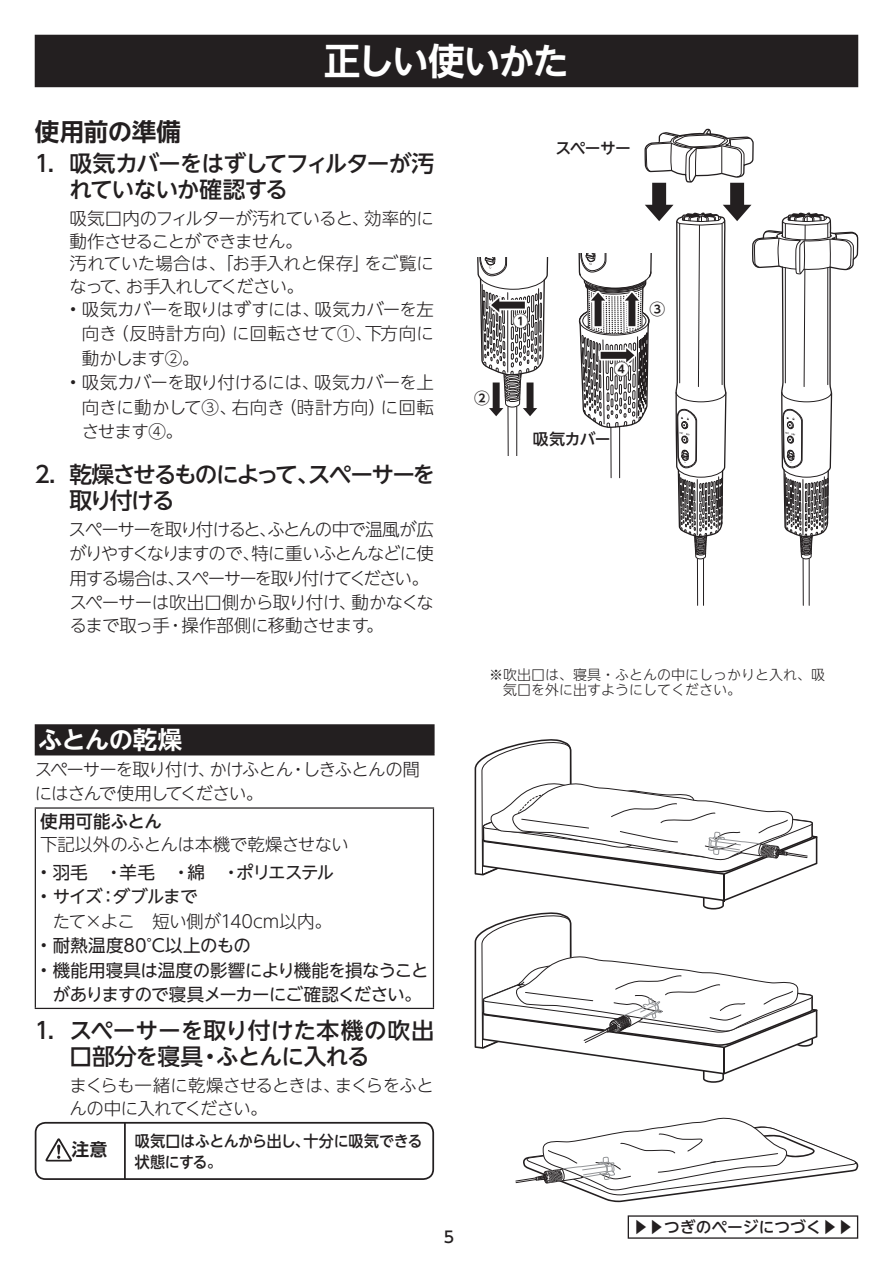
<style>
.page{position:relative;width:893px;height:1265px;background:#fff}
.page>*{position:absolute;margin:0;border:0;box-sizing:border-box;transform-origin:0 0}
.t1{font:36.75px "UD Shin Go NT Pro De Bold 90 msp RKSJ H";letter-spacing:-.055em;color:#fff}
.t2{font:24.5px "UD Shin Go NT Pro De Bold 90 msp RKSJ H";letter-spacing:-.01em;color:#231f20}
.t3{font:24.5px "UD Shin Go NT Pro De Bold 90 msp RKSJ H";letter-spacing:-.02em;color:#fff}
.t4{font:22.75px/26.2px "UD Shin Go NT Pro Medium 90 msp RKSJ H";letter-spacing:-.01em;color:#231f20}
.t5{font:22.75px/26.2px "UD Shin Go NT Pro Medium 90 msp RKSJ H";letter-spacing:-.05em;color:#231f20}
.t6{font:22.75px/26.2px "UD Shin Go NT Pro Medium 90 msp RKSJ H";letter-spacing:-.09em;color:#231f20}
.t7{font:17.5px/24.5px "UD Shin Go NT Pro Light 90 msp RKSJ H";letter-spacing:-.045em;color:#231f20}
.t8{font:17.5px/24.5px "UD Shin Go NT Pro Light 90 msp RKSJ H";letter-spacing:-.065em;color:#231f20}
.t9{font:17.5px/24.5px "UD Shin Go NT Pro Regular 90 msp RKSJ H";letter-spacing:-.03em;color:#231f20;text-align:center}
.t10{font:17.5px "UD Shin Go NT Pro Light 90 msp RKSJ H";letter-spacing:-.025em;color:#231f20}
.t11{font:17.5px "UD Shin Go NT Pro Regular 90 msp RKSJ H";letter-spacing:-.055em;color:#231f20}
.t12{font:17.5px "UD Shin Go NT Pro Light 90 msp RKSJ H";letter-spacing:-.015em;color:#231f20}
.t13{font:17.5px "UD Shin Go NT Pro Regular 90 msp RKSJ H";letter-spacing:.005em;color:#231f20}
.t14{font:17.5px "UD Shin Go NT Pro Regular 90 msp RKSJ H";letter-spacing:-.065em;color:#231f20}
.t15{font:17.5px "UD Shin Go NT Pro Medium 90 msp RKSJ H";letter-spacing:-.005em;color:#231f20}
.t16{font:17.5px "UD Shin Go NT Pro De Bold 90 msp RKSJ H";color:#231f20}
.t17{font:15.75px/21px "UD Shin Go NT Pro Medium 90 msp RKSJ H";letter-spacing:-.01em;color:#231f20;scale:.95 1}
.t18{font:15.75px "UD Shin Go NT Pro Medium 90 msp RKSJ H";letter-spacing:-.01em;color:#231f20}
.t19{font:15.75px "UD Shin Go NT Pro De Bold 90 msp RKSJ H";color:#231f20}
.t20{font:14px/15.8px "UD Shin Go NT Pro Light 90 msp RKSJ H";color:#231f20}
.s1{font-family:"UD Shin Go NT Pro Light 90 msp RKSJ H"}
</style>
<div class="page">
<svg style="left:477px;top:257px;width:72px;height:199px"></svg>
<svg style="left:578px;top:128px;width:281px;height:478px"></svg>
<svg style="left:515px;top:1117px;width:343px;height:85px"></svg>
<svg style="left:475px;top:739px;width:342px;height:344px"></svg>
<div style="left:35px;top:35px;width:823px;height:52px;background:#231f20"></div>
<div style="left:513px;top:313px;width:15px;height:15px;background:#fff;border-radius:50%"></div>
<div style="left:614px;top:362px;width:15px;height:14px;background:#fff;border-radius:50%"></div>
<div style="left:474px;top:390px;width:15px;height:15px;background:#fff;border-radius:50%"></div>
<div style="left:650px;top:301px;width:14px;height:15px;background:#fff;border-radius:50%"></div>
<div style="left:36px;top:725px;width:398px;height:30px;background:#231f20"></div>
<hr style="left:35px;top:724px;width:400px;height:2px;background:#231f20">
<svg style="left:35px;top:726px;width:1px;height:28px"></svg>
<hr style="left:433px;top:726px;width:2px;height:28px;background:#231f20">
<hr style="left:35px;top:754px;width:400px;height:1px;background:#231f20">
<hr style="left:35px;top:807px;width:399px;height:2px;background:#231f20">
<hr style="left:35px;top:809px;width:1px;height:199px;background:#231f20">
<hr style="left:433px;top:809px;width:1px;height:199px;background:#231f20">
<hr style="left:35px;top:1008px;width:399px;height:1px;background:#231f20">
<hr style="left:124px;top:1123px;width:2px;height:56px;background:#231f20">
<svg style="left:45px;top:1138px;width:27px;height:23px"></svg>
<div style="left:35px;top:1122px;width:399px;height:58px;border:2px solid #231f20;border-radius:10px"></div>
<h1 class="t1" style="left:324px;top:47px;width:247px">正しい使いかた</h1>
<h2 class="t2" style="left:35px;top:122px;width:148px">使用前の準備</h2>
<h3 class="t5" style="left:69px;top:153px;width:366px;text-indent:-35px">1. 吸気カバーをはずしてフィルターが汚れていないか確認する</h3>
<p class="t7" style="left:69px;top:209px;width:366px;line-height:22.8px">吸気口内のフィルターが汚れていると、効率的に動作させることができません。<br>汚れていた場合は、「お手入れと保存」をご覧になって、お手入れしてください。</p>
<p class="t7" style="left:82px;top:299px;width:354px;text-align:justify;text-indent:-12px">• 吸気カバーを取りはずすには、吸気カバーを左向き（反時計方向）に回転させて①、下方向に動かします②。</p>
<p class="t7" style="left:82px;top:373px;width:354px;text-align:justify;text-indent:-12px">• 吸気カバーを取り付けるには、吸気カバーを上向きに動かして③、右向き（時計方向）に回転させます④。</p>
<h3 class="t6" style="left:69px;top:464px;width:367px;text-indent:-35px">2. 乾燥させるものによって、スペーサーを取り付ける</h3>
<p class="t8" style="left:69px;top:519px;width:367px">スペーサーを取り付けると、ふとんの中で温風が広がりやすくなりますので、特に重いふとんなどに使用する場合は、スペーサーを取り付けてください。スペーサーは吹出口側から取り付け、動かなくな</p>
<p class="t7" style="left:69px;top:616px;width:316px">るまで取っ手・操作部側に移動させます。</p>
<p class="t18" style="left:556px;top:142px;width:77px">スペーサー</p>
<p class="t19" style="left:474px;top:392px;width:17px">②</p>
<p class="t19" style="left:513px;top:315px;width:17px">①</p>
<p class="t19" style="left:614px;top:364px;width:17px">④</p>
<p class="t18" style="left:533px;top:433px;width:79px">吸気カバー</p>
<p class="t19" style="left:650px;top:303px;width:17px">③</p>
<h2 class="t3" style="left:38px;top:731px;width:146px">ふとんの乾燥</h2>
<p class="t7" style="left:35px;top:759px;width:387px">スペーサーを取り付け、かけふとん・しきふとんの間にはさんで使用してください。</p>
<p class="t15" style="left:40px;top:815px;width:123px">使用可能ふとん</p>
<p class="t10" style="left:40px;top:838px;width:310px">下記以外のふとんは本機で乾燥させない</p>
<p class="t11" style="left:40px;top:866px;width:295px"><span class="s1">•</span> 羽毛　・羊毛　・綿　・ポリエステル</p>
<p class="t14" style="left:40px;top:890px;width:159px"><span class="s1">•</span> サイズ：ダブルまで</p>
<p class="t12" style="left:53px;top:915px;width:281px">たて×よこ　短い側が140cm以内。</p>
<p class="t13" style="left:40px;top:939px;width:212px"><span class="s1">•</span> 耐熱温度80°C以上のもの</p>
<p class="t9" style="left:40px;top:960px;width:390px"><span class="s1">•</span> 機能用寝具は温度の影響により機能を損なうことがありますので寝具メーカーにご確認ください。</p>
<h3 class="t4" style="left:69px;top:1020px;width:366px;text-indent:-35px">1. スペーサーを取り付けた本機の吹出口部分を寝具・ふとんに入れる</h3>
<p class="t7" style="left:69px;top:1076px;width:366px;line-height:22.8px">まくらも一緒に乾燥させるときは、まくらをふとんの中に入れてください。</p>
<p class="t16" style="left:72px;top:1143px;width:37px">注意</p>
<p class="t17" style="left:135px;top:1132px;width:304px">吸気口はふとんから出し、十分に吸気できる状態にする。</p>
<p class="t18" style="left:444px;top:1231px;width:12px">5</p>
<p class="t20" style="left:503px;top:668px;width:323px;text-indent:-14px">※ 吹出口は、寝具・ふとんの中にしっかりと入れ、吸気口を外に出すようにしてください。</p>
<p class="t18" style="left:633px;top:1221px;width:222px">▶▶つぎのページにつづく▶▶</p>
</div>
